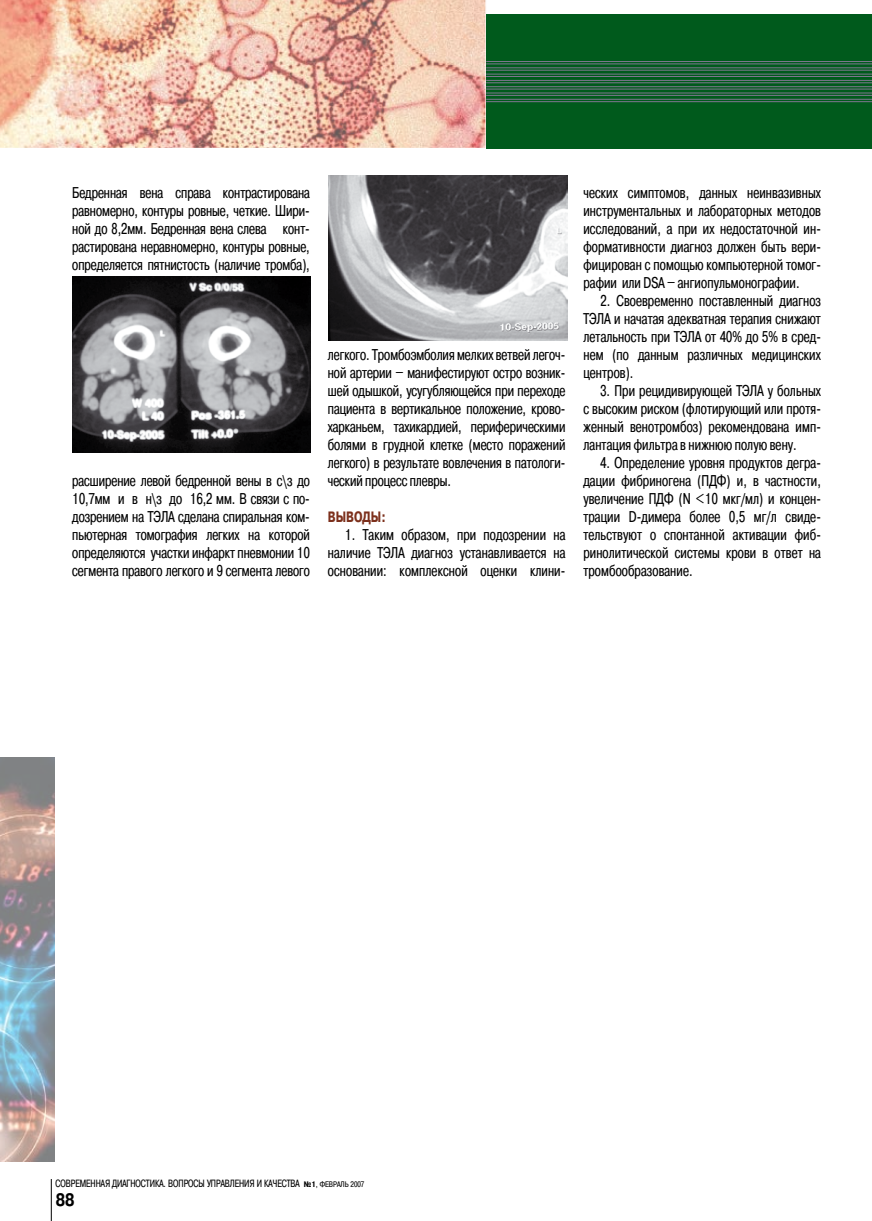
<style>
.page{position:relative;width:872px;height:1221px;background:#fff}
.page>*{position:absolute;margin:0;border:0;box-sizing:border-box;transform-origin:0 0}
.t1{font:700 18px "Pragmatica Cond C";color:#000}
.t2{font:15.6px/18px "Pragmatica Cond C";letter-spacing:.01em;color:#000;text-align:justify;scale:.9 1}
.t3{font:700 15px "Pragmatica Cond C";color:#7c301c;scale:.89 1}
.t4{font:10.5px "Pragmatica Cond C";color:#000;scale:.9 1}
.s1{font-weight:700;font-size:7.95px}
.s2{font-size:7.95px}
</style>
<div class="page">
<hr style="left:51px;top:1178px;width:1px;height:42px;background:#000">
<img style="left:0;top:758px;width:54px;height:403px">
<svg style="left:0;top:0;width:486px;height:148px;background:#ebbea9"></svg>
<div style="left:486px;top:14px;width:386px;height:135px;background:#005a1c"></div>
<hr style="left:486px;top:61px;width:386px;height:1px;background:#7e778f">
<hr style="left:486px;top:64px;width:386px;height:1px;background:#7e778f">
<hr style="left:486px;top:68px;width:386px;height:1px;background:#7e778f">
<hr style="left:486px;top:70px;width:386px;height:1px;background:#7e778f">
<hr style="left:486px;top:74px;width:386px;height:1px;background:#7e778f">
<hr style="left:486px;top:76px;width:386px;height:1px;background:#7e778f">
<hr style="left:486px;top:80px;width:386px;height:1px;background:#7e778f">
<hr style="left:486px;top:82px;width:386px;height:1px;background:#7e778f">
<hr style="left:486px;top:86px;width:386px;height:1px;background:#7e778f">
<hr style="left:486px;top:89px;width:386px;height:1px;background:#7e778f">
<hr style="left:486px;top:93px;width:386px;height:1px;background:#7e778f">
<hr style="left:486px;top:95px;width:386px;height:1px;background:#7e778f">
<hr style="left:486px;top:99px;width:386px;height:1px;background:#7e778f">
<hr style="left:486px;top:101px;width:386px;height:1px;background:#7e778f">
<img style="left:72px;top:277px;width:238px;height:175px">
<img style="left:329px;top:176px;width:238px;height:165px">
<p class="t2" style="left:72px;top:184px;width:265px">Бедренная вена справа контрастирована равномерно, контуры ровные, четкие. Шири&shy;ной до 8,2мм. Бедренная вена слева конт&shy;растирована неравномерно, контуры ровные, определяется пятнистость (наличие тромба),</p>
<p class="t2" style="left:72px;top:472px;width:265px">расширение левой бедренной вены в с\з до 10,7мм и в н\з до 16,2 мм. В связи с по&shy;дозрением на ТЭЛА сделана спиральная ком&shy;пьютерная томография легких на которой определяются участки инфаркт пневмонии 10 сегмента правого легкого и 9 сегмента левого</p>
<p class="t2" style="left:328px;top:346px;width:265px">легкого. Тромбоэмболия мелких ветвей легоч&shy;ной артерии – манифестируют остро возник&shy;шей одышкой, усугубляющейся при переходе пациента в вертикальное положение, крово&shy;харканьем, тахикардией, периферическими болями в грудной клетке (место поражений легкого) в результате вовлечения в патологи&shy;ческий процесс плевры.</p>
<p class="t3" style="left:328px;top:509px;width:67px">Выводы:</p>
<p class="t2" style="left:328px;top:526px;width:265px;text-indent:17px">1. Таким образом, при подозрении на наличие ТЭЛА диагноз устанавливается на основании: комплексной оценки клини-</p>
<p class="t2" style="left:583px;top:184px;width:265px">ческих симптомов, данных неинвазивных инструментальных и лабораторных методов исследований, а при их недостаточной ин&shy;формативности диагноз должен быть вери&shy;фицирован с помощью компьютерной томог&shy;рафии или DSA – ангиопульмонографии.</p>
<p class="t2" style="left:583px;top:292px;width:265px;text-indent:17px">2. Своевременно поставленный диагноз ТЭЛА и начатая адекватная терапия снижают летальность при ТЭЛА от 40% до 5% в сред&shy;нем (по данным различных медицинских центров).</p>
<p class="t2" style="left:583px;top:382px;width:265px;text-indent:17px">3. При рецидивирующей ТЭЛА у больных с высоким риском (флотирующий или протя&shy;женный венотромбоз) рекомендована имп&shy;лантация фильтра в нижнюю полую вену.</p>
<p class="t2" style="left:583px;top:454px;width:265px;text-indent:17px">4. Определение уровня продуктов дегра&shy;дации фибриногена (ПДФ) и, в частности, увеличение ПДФ</p>
<p class="t2" style="left:583px;top:490px;width:265px;text-indent:95px">(N &lt;10 мкг/мл) и концен&shy;трации D-димера более 0,5 мг/л свиде&shy;тельствуют о спонтанной активации фиб&shy;ринолитической системы крови в ответ на тромбообразование.</p>
<p class="t4" style="left:56px;top:1177px;width:344px">Современная диагностика. Вопросы Управления и качества <span class="s1">№1</span><span class="s2">, февраль 2007</span></p>
<p class="t1" style="left:56px;top:1189px;width:20px">88</p>
</div>
